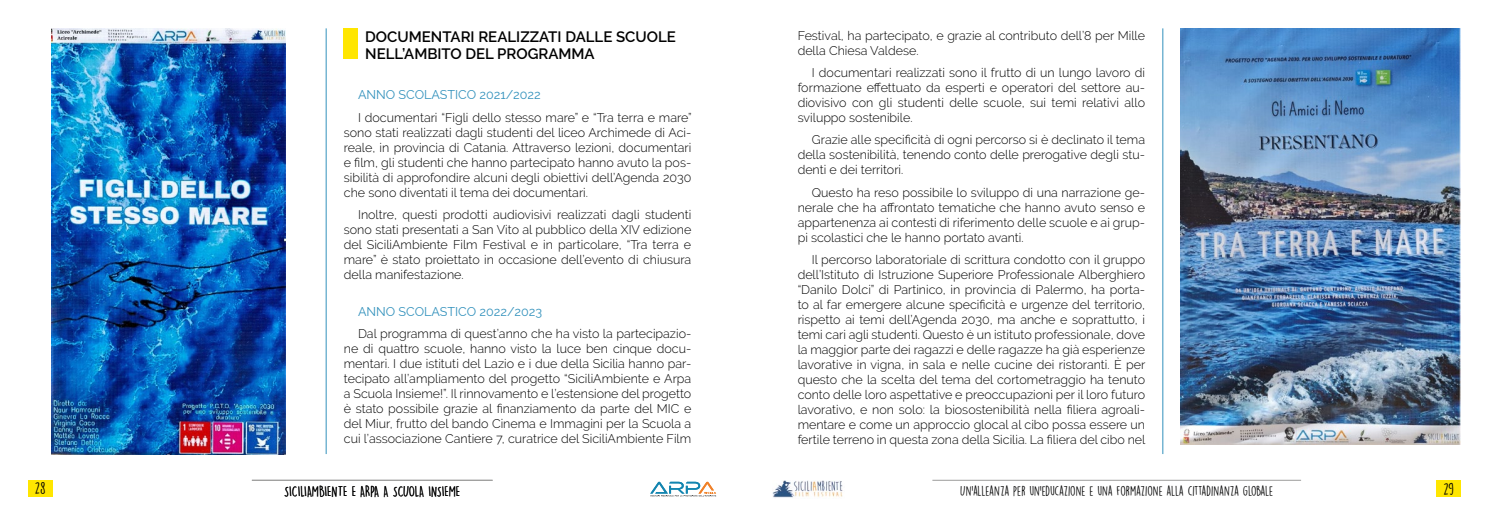
<style>
.page{position:relative;width:1489px;height:525px;background:#fff}
.page>*{position:absolute;margin:0;border:0;box-sizing:border-box;transform-origin:0 0}
.t1{font:600 15px/16.2px "Raleway";color:#000}
.t2{font:15px "DK Lemon Yellow Sun";color:#000}
.t3{font:13.75px "DK Lemon Yellow Sun";color:#000}
.t4{font:300 12.5px/15px "Raleway";color:#000;text-align:justify}
.t5{font:12.5px "DK Lemon Yellow Sun";letter-spacing:-.01em;color:#000}
.t6{font:12.5px "Raleway";color:#3291bc}
</style>
<div class="page">
<div style="left:28px;top:480px;width:24px;height:16px;background:#ffe600"></div>
<div style="left:1436px;top:480px;width:24px;height:16px;background:#ffe600"></div>
<hr style="left:932px;top:480px;width:368px;height:1px;background:#9d9d9c">
<hr style="left:252px;top:480px;width:240px;height:1px;background:#9d9d9c">
<hr style="left:1162px;top:28px;width:1px;height:426px;background:#3291bc">
<hr style="left:326px;top:28px;width:1px;height:426px;background:#3291bc">
<img style="left:772px;top:480px;width:71px;height:18px">
<svg style="left:650px;top:481px;width:66px;height:15px"></svg>
<img style="left:1180px;top:28px;width:280px;height:416px">
<img style="left:52px;top:28px;width:233px;height:426px">
<div style="left:344px;top:28px;width:14px;height:30px;background:#ffe600"></div>
<p class="t1" style="left:365px;top:29px;width:312px">DOCUMENTARI REALIZZATI DALLE SCUOLE<br>NELL’AMBITO DEL PROGRAMMA</p>
<p class="t6" style="left:358px;top:88px;width:184px">ANNO SCOLASTICO 2021/2022</p>
<p class="t4" style="left:344px;top:109px;width:349px;text-indent:14px">I documentari “Figli dello stesso mare” e “Tra terra e mare” sono stati realizzati dagli studenti del liceo Archimede di Aci&shy;reale, in provincia di Catania. Attraverso lezioni, documentari e film, gli studenti che hanno partecipato hanno avuto la pos&shy;sibilità di approfondire alcuni degli obiettivi dell’Agenda 2030 che sono diventati il tema dei documentari.</p>
<p class="t4" style="left:344px;top:207px;width:349px;text-indent:14px">Inoltre, questi prodotti audiovisivi realizzati dagli studenti sono stati presentati a San Vito al pubblico della XIV edizione del SiciliAmbiente Film Festival e in particolare, “Tra terra e mare” è stato proiettato in occasione dell’evento di chiusura della manifestazione.</p>
<p class="t6" style="left:358px;top:304px;width:185px">ANNO SCOLASTICO 2022/2023</p>
<p class="t4" style="left:344px;top:326px;width:349px;text-indent:14px">Dal programma di quest’anno che ha visto la partecipazio&shy;ne di quattro scuole, hanno visto la luce ben cinque docu&shy;mentari. I due istituti del Lazio e i due della Sicilia hanno par&shy;tecipato all’ampliamento del progetto “SiciliAmbiente e Arpa a Scuola Insieme!”. Il rinnovamento e l’estensione del progetto è stato possibile grazie al finanziamento da parte del MIC e del Miur, frutto del bando Cinema e Immagini per la Scuola a cui l’associazione Cantiere 7, curatrice del SiciliAmbiente Film</p>
<p class="t4" style="left:797px;top:28px;width:349px">Festival, ha partecipato, e grazie al contributo dell’8 per Mille della Chiesa Valdese.</p>
<p class="t4" style="left:797px;top:65px;width:349px;text-indent:14px">I documentari realizzati sono il frutto di un lungo lavoro di formazione effettuato da esperti e operatori del settore au&shy;diovisivo con gli studenti delle scuole, sui temi relativi allo sviluppo sostenibile.</p>
<p class="t4" style="left:797px;top:132px;width:349px;text-indent:14px">Grazie alle specificità di ogni percorso si è declinato il tema della sostenibilità, tenendo conto delle prerogative degli stu&shy;denti e dei territori.</p>
<p class="t4" style="left:797px;top:184px;width:349px;text-indent:14px">Questo ha reso possibile lo sviluppo di una narrazione ge&shy;nerale che ha affrontato tematiche che hanno avuto senso e appartenenza ai contesti di riferimento delle scuole e ai grup&shy;pi scolastici che le hanno portato avanti.</p>
<p class="t4" style="left:797px;top:251px;width:349px;text-indent:14px">Il percorso laboratoriale di scrittura condotto con il gruppo dell’Istituto di Istruzione Superiore Professionale Alberghiero “Danilo Dolci” di Partinico, in provincia di Palermo, ha porta&shy;to al far emergere alcune specificità e urgenze del territorio, rispetto ai temi dell’Agenda 2030, ma anche e soprattutto, i temi cari agli studenti. Questo è un istituto professionale, dove la maggior parte dei ragazzi e delle ragazze ha già esperienze lavorative in vigna, in sala e nelle cucine dei ristoranti. È per questo che la scelta del tema del cortometraggio ha tenuto conto delle loro aspettative e preoccupazioni per il loro futuro lavorativo, e non solo: la biosostenibilità nella filiera agroali&shy;mentare e come un approccio glocal al cibo possa essere un fertile terreno in questa zona della Sicilia. La filiera del cibo nel</p>
<p class="t2" style="left:35px;top:478px;width:12px">28</p>
<p class="t3" style="left:284px;top:483px;width:178px">SICILIAMBIENTE E ARPA A SCUOLA INSIEME</p>
<p class="t5" style="left:960px;top:483px;width:314px">UN’ALLEANZA PER UN’EDUCAZIONE E UNA FORMAZIONE ALLA CITTADINANZA GLOBALE</p>
<p class="t2" style="left:1443px;top:479px;width:12px">29</p>
</div>
